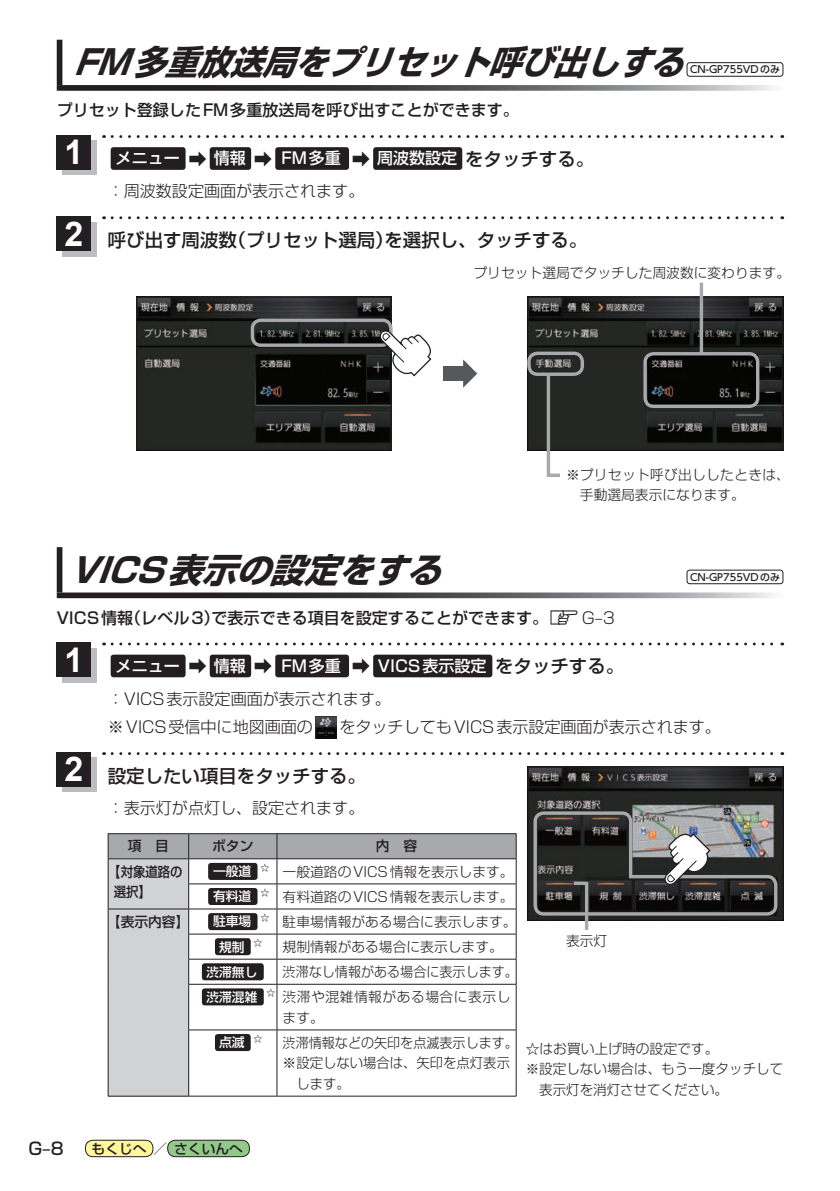
<style>
.page{position:relative;width:840px;height:1191px;background:#fff}
.page>*{position:absolute;margin:0;border:0;box-sizing:border-box;transform-origin:0 0}
.t1{font:italic 700 34px "Shin Go Pro";color:#231f20;scale:.95 1}
.t2{font:italic 700 34px "Shin Go Pro";color:#231f20}
.t3{font:700 34px "Arial";color:#fff}
.t4{font:500 18.4px "Shin Go Pro";color:#231f20}
.t5{font:500 17px "Shin Go Pro";color:#231f20}
.t6{font:300 16px/33px "Shin Go Pro";color:#231f20}
.t7{font:500 16px "Shin Go Pro";color:#231f20}
.t8{font:300 13.8px "Shin Go Pro";color:#231f20}
.t9{font:300 13.8px "Shin Go Pro";color:#231f20;scale:.95 1}
.t10{font:500 13.8px/20.6px "Shin Go Pro";color:#231f20}
.t11{font:300 13.8px/20.6px "Shin Go Pro";letter-spacing:.02em;color:#231f20}
.t12{font:300 13.8px/20.6px "Shin Go Pro";letter-spacing:.035em;color:#231f20}
.t13{font:500 12.8px "Shin Go Pro";color:#fff}
.t14{font:500 10px "UD Shin Go Pro";color:#231f20}
.t15{font:300 9px "Shin Go Pro";color:#231f20}
.s1{font-weight:500;color:#fff}
.s2{font-weight:500;font-size:18.4px}
.s3{font-size:18.4px}
.s4{font-family:"Arial";font-weight:700;font-size:34px;color:#fff}
.s5{font-family:"MC1";font-weight:400;font-size:14.2px}
.s6{font-weight:300}
.s7{font-size:14.2px}
</style>
<div class="page">
<div style="left:85px;top:1140px;width:68px;height:16px;background:#fff79a;border-radius:8px"></div>
<div style="left:85px;top:1140px;width:68px;height:17px;border:1px solid #231f20;border-radius:8px"></div>
<div style="left:168px;top:1140px;width:81px;height:16px;background:#92c889;border-radius:8px"></div>
<div style="left:167px;top:1140px;width:82px;height:17px;border:1px solid #231f20;border-radius:8px"></div>
<div style="left:57px;top:40px;width:5px;height:45px;background:#231f20"></div>
<svg style="left:57px;top:85px;width:718px;height:6px;background:#616162"></svg>
<div style="left:111px;top:147px;width:74px;height:23px;background:#231f20;border-radius:3px"></div>
<div style="left:209px;top:147px;width:42px;height:23px;background:#231f20;border-radius:3px"></div>
<div style="left:275px;top:147px;width:74px;height:23px;background:#231f20;border-radius:3px"></div>
<div style="left:373px;top:147px;width:89px;height:23px;background:#231f20;border-radius:3px"></div>
<svg style="left:112px;top:135px;width:670px;height:3px"></svg>
<div style="left:62px;top:141px;width:34px;height:34px;background:#bcbdc0"></div>
<div style="left:57px;top:135px;width:34px;height:34px;background:#231f20"></div>
<svg style="left:112px;top:216px;width:670px;height:3px"></svg>
<div style="left:62px;top:222px;width:34px;height:34px;background:#bcbdc0"></div>
<div style="left:57px;top:216px;width:34px;height:34px;background:#231f20"></div>
<div style="left:57px;top:547px;width:5px;height:45px;background:#231f20"></div>
<svg style="left:57px;top:592px;width:718px;height:6px;background:#676668"></svg>
<div style="left:111px;top:654px;width:74px;height:23px;background:#231f20;border-radius:3px"></div>
<div style="left:209px;top:654px;width:42px;height:23px;background:#231f20;border-radius:3px"></div>
<div style="left:275px;top:654px;width:74px;height:23px;background:#231f20;border-radius:3px"></div>
<div style="left:373px;top:654px;width:119px;height:23px;background:#231f20;border-radius:3px"></div>
<img style="left:315px;top:716px;width:21px;height:23px">
<svg style="left:112px;top:642px;width:670px;height:3px"></svg>
<div style="left:62px;top:648px;width:34px;height:34px;background:#bcbdc0"></div>
<div style="left:57px;top:642px;width:34px;height:34px;background:#231f20"></div>
<img style="left:529px;top:299px;width:251px;height:149px">
<div style="left:527px;top:297px;width:255px;height:153px;border:1px solid #231f20"></div>
<img style="left:138px;top:299px;width:251px;height:149px">
<div style="left:136px;top:297px;width:255px;height:153px;border:1px solid #231f20"></div>
<div style="left:442px;top:366px;width:23px;height:15px;background:#57585a"></div>
<svg style="left:463px;top:359px;width:14px;height:29px"></svg>
<div style="left:643px;top:352px;width:116px;height:56px;border:3px solid #a8a9ad;border-radius:9px"></div>
<hr style="left:699px;top:282px;width:3px;height:71px;background:#a8a9ad">
<div style="left:250px;top:318px;width:142px;height:29px;border:3px solid #a8a9ad;border-radius:9px"></div>
<div style="left:527px;top:351px;width:56px;height:25px;border:3px solid #a8a9ad;border-radius:9px"></div>
<svg style="left:544px;top:371px;width:19px;height:106px"></svg>
<svg style="left:378px;top:328px;width:53px;height:49px"></svg>
<svg style="left:112px;top:752px;width:670px;height:3px"></svg>
<div style="left:62px;top:758px;width:34px;height:34px;background:#bcbdc0"></div>
<div style="left:57px;top:752px;width:34px;height:34px;background:#231f20"></div>
<div style="left:108px;top:909px;width:81px;height:187px;background:#d1d2d4"></div>
<hr style="left:108px;top:984px;width:1px;height:46px;background:#231f20">
<hr style="left:108px;top:1030px;width:1px;height:65px;background:#231f20">
<svg style="left:108px;top:833px;width:408px;height:151px"></svg>
<hr style="left:188px;top:984px;width:89px;height:1px;background:#231f20">
<hr style="left:188px;top:984px;width:1px;height:45px;background:#231f20">
<hr style="left:277px;top:984px;width:239px;height:1px;background:#231f20">
<hr style="left:276px;top:984px;width:1px;height:45px;background:#231f20">
<hr style="left:515px;top:984px;width:1px;height:45px;background:#231f20">
<hr style="left:188px;top:1030px;width:1px;height:65px;background:#231f20">
<hr style="left:276px;top:1030px;width:1px;height:65px;background:#231f20">
<hr style="left:515px;top:1030px;width:1px;height:65px;background:#231f20">
<hr style="left:108px;top:1095px;width:81px;height:1px;background:#231f20">
<hr style="left:188px;top:1029px;width:89px;height:1px;background:#231f20">
<hr style="left:277px;top:1029px;width:239px;height:1px;background:#231f20">
<hr style="left:189px;top:1095px;width:88px;height:1px;background:#231f20">
<hr style="left:277px;top:1095px;width:239px;height:1px;background:#231f20">
<div style="left:208px;top:863px;width:49px;height:17px;background:#231f20;border-radius:3px"></div>
<div style="left:208px;top:888px;width:49px;height:17px;background:#231f20;border-radius:3px"></div>
<div style="left:208px;top:913px;width:49px;height:17px;background:#231f20;border-radius:3px"></div>
<div style="left:215px;top:938px;width:35px;height:17px;background:#231f20;border-radius:3px"></div>
<div style="left:202px;top:963px;width:61px;height:17px;background:#231f20;border-radius:3px"></div>
<div style="left:202px;top:988px;width:61px;height:17px;background:#231f20;border-radius:3px"></div>
<div style="left:215px;top:1034px;width:35px;height:17px;background:#231f20;border-radius:3px"></div>
<img style="left:529px;top:768px;width:251px;height:150px">
<div style="left:527px;top:766px;width:255px;height:154px;border:1px solid #231f20"></div>
<svg style="left:531px;top:809px;width:247px;height:121px;background:#616161"></svg>
<div style="left:686px;top:62px;width:96px;height:15px;border:1px solid #231f20;border-radius:3px"></div>
<div style="left:686px;top:570px;width:96px;height:14px;border:1px solid #231f20;border-radius:3px"></div>
<h1 class="t1" style="left:74px;top:35px;width:659px">FM多重放送局をプリセット呼び出しする</h1>
<p class="t14" style="left:689px;top:61px;width:91px">CN-GP755VDのみ</p>
<p class="t7" style="left:57px;top:97px;width:463px">プリセット登録したFM多重放送局を呼び出すことができます。</p>
<h1 class="t3" style="left:64px;top:130px;width:20px">1</h1>
<p class="t6" style="left:108px;top:140px;width:487px;text-indent:8px"><span class="s1">メニュー</span> <span class="s2">➡</span> <span class="s1">情報</span> <span class="s2">➡</span> <span class="s1">FM多重</span> <span class="s3">➡</span> <span class="s1">周波数設定</span><span class="s2">をタッチする。</span>：周波数設定画面が表示されます。</p>
<h2 class="t4" style="left:64px;top:225px;width:524px"><span class="s4">2</span> 呼び出す周波数（プリセット選局）を選択し、タッチする。</h2>
<p class="t8" style="left:473px;top:261px;width:318px">プリセット選局でタッチした周波数に変わります。</p>
<h1 class="t2" style="left:69px;top:543px;width:389px">VICS表示の設定をする</h1>
<p class="t11" style="left:579px;top:462px;width:211px;text-indent:-14px">※プリセット呼び出ししたときは、手動選局表示になります。</p>
<p class="t14" style="left:689px;top:569px;width:91px">CN-GP755VDのみ</p>
<p class="t7" style="left:57px;top:604px;width:559px">VICS情報（レベル3）で表示できる項目を設定することができます。<span class="s5">z</span><span class="s6">G–3</span></p>
<h1 class="t3" style="left:64px;top:637px;width:20px">1</h1>
<h1 class="t3" style="left:64px;top:747px;width:20px">2</h1>
<p class="t6" style="left:108px;top:647px;width:517px;text-indent:8px"><span class="s1">メニュー</span> <span class="s2">➡</span> <span class="s1">情報</span> <span class="s2">➡</span> <span class="s1">FM多重</span> <span class="s3">➡</span> <span class="s1">VICS表示設定</span><span class="s2">をタッチする。</span>：VICS表示設定画面が表示されます。</p>
<p class="t6" style="left:108px;top:708px;width:206px">※VICS受信中に地図画面の</p>
<p class="t6" style="left:339px;top:708px;width:382px">をタッチしてもVICS表示設定画面が表示されます。</p>
<h2 class="t4" style="left:108px;top:760px;width:259px">設定したい項目をタッチする。</h2>
<p class="t6" style="left:108px;top:790px;width:258px">：表示灯が点灯し、設定されます。</p>
<p class="t10" style="left:128px;top:834px;width:43px">項　目</p>
<p class="t10" style="left:212px;top:834px;width:43px">ボタン</p>
<p class="t10" style="left:376px;top:834px;width:43px">内　容</p>
<p class="t10" style="left:114px;top:859px;width:70px;text-indent:-7px">【対象道路の選択】</p>
<p class="t13" style="left:213px;top:861px;width:40px">一般道</p>
<p class="t8" style="left:282px;top:860px;width:232px">一般道路のVICS情報を表示します。</p>
<p class="t15" style="left:260px;top:859px;width:10px">☆</p>
<p class="t15" style="left:260px;top:885px;width:10px">☆</p>
<p class="t15" style="left:260px;top:910px;width:10px">☆</p>
<p class="t15" style="left:253px;top:935px;width:10px">☆</p>
<p class="t13" style="left:213px;top:886px;width:40px">有料道</p>
<p class="t8" style="left:282px;top:885px;width:232px">有料道路のVICS情報を表示します。</p>
<p class="t10" style="left:107px;top:909px;width:84px">【表示内容】</p>
<p class="t13" style="left:213px;top:911px;width:40px">駐車場</p>
<p class="t8" style="left:282px;top:910px;width:235px">駐車場情報がある場合に表示します。</p>
<p class="t13" style="left:219px;top:936px;width:27px">規制</p>
<p class="t8" style="left:282px;top:935px;width:221px">規制情報がある場合に表示します。</p>
<p class="t13" style="left:206px;top:961px;width:53px">渋滞無し</p>
<p class="t9" style="left:282px;top:960px;width:249px">渋滞なし情報がある場合に表示します。</p>
<p class="t13" style="left:206px;top:986px;width:53px">渋滞混雑</p>
<p class="t12" style="left:282px;top:984px;width:229px">渋滞や混雑情報がある場合に表示します。</p>
<p class="t13" style="left:219px;top:1032px;width:27px">点滅</p>
<p class="t9" style="left:282px;top:1031px;width:249px">渋滞情報などの矢印を点滅表示します。</p>
<p class="t8" style="left:282px;top:1051px;width:229px">※設定しない場合は、矢印を点灯表示</p>
<p class="t8" style="left:296px;top:1072px;width:55px">します。</p>
<p class="t15" style="left:266px;top:985px;width:10px">☆</p>
<p class="t15" style="left:253px;top:1031px;width:10px">☆</p>
<p class="t8" style="left:565px;top:929px;width:43px">表示灯</p>
<p class="t8" style="left:525px;top:1037px;width:194px">☆はお買い上げ時の設定です。</p>
<p class="t8" style="left:525px;top:1057px;width:259px">※設定しない場合は、もう一度タッチして</p>
<p class="t8" style="left:539px;top:1078px;width:190px">表示灯を消灯させてください。</p>
<p class="t5" style="left:28px;top:1134px;width:37px">G–8</p>
<p class="t10" style="left:92px;top:1136px;width:153px">もくじへ<span class="s7">／</span>さくいんへ</p>
</div>
